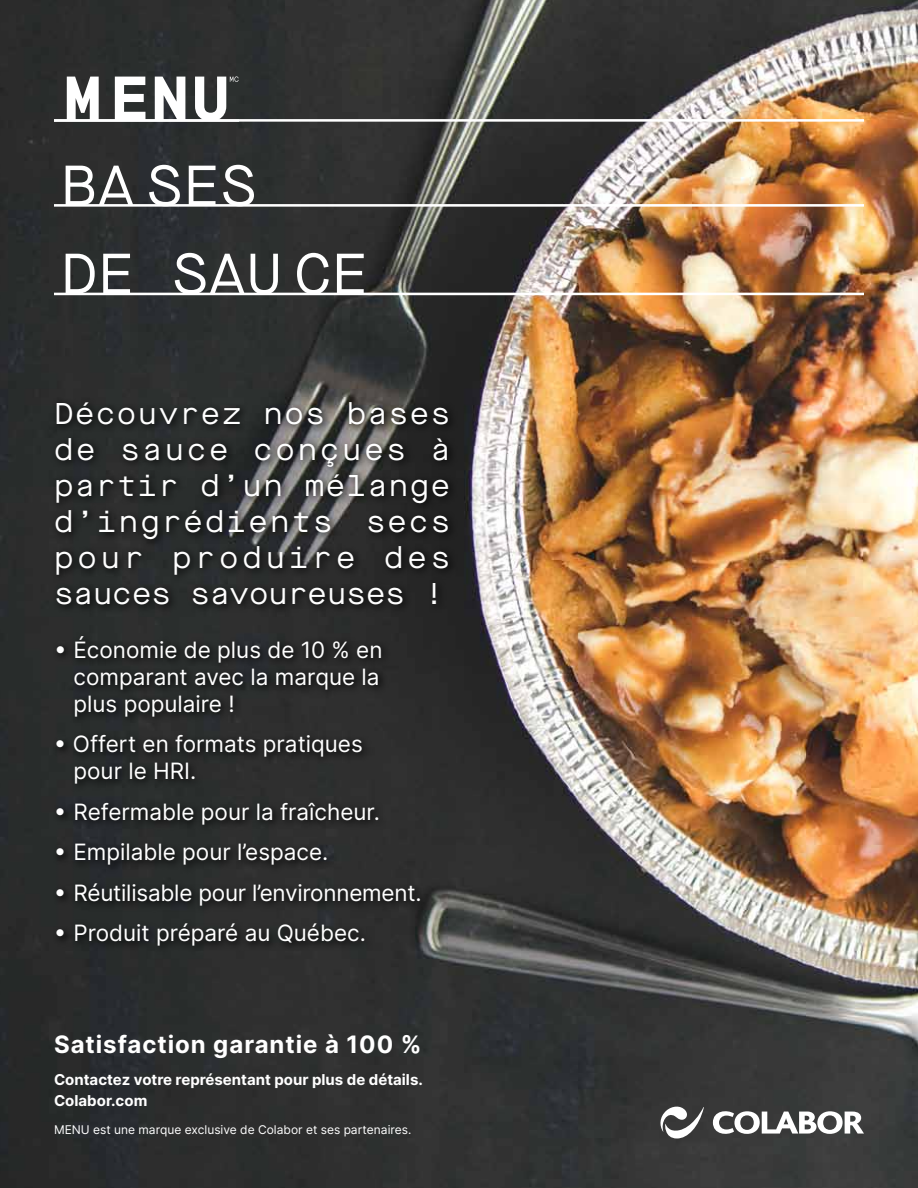
<style>
.page{position:relative;width:918px;height:1188px;background:#fff}
.page>*{position:absolute;margin:0;border:0;box-sizing:border-box;transform-origin:0 0}
.t1{font:57px/88.1px "Maison Neue Mono";color:#fff}
.t2{font:30px/36px "Maison Neue Mono";letter-spacing:.07em;color:#fff;text-align:justify}
.t3{font:700 24px "Inter";letter-spacing:.04em;color:#fff}
.t4{font:22.5px/27px "Inter";color:#fff}
.t5{font:700 15px/21.6px "Inter";color:#fff}
.t6{font:12px "Inter";color:#fff}
</style>
<div class="page">
<img style="left:0;top:0;width:918px;height:1188px">
<svg style="left:50px;top:398px;width:408px;height:558px;background:#2b2c2c"></svg>
<svg style="left:713px;top:1109px;width:151px;height:27px"></svg>
<svg style="left:659px;top:1105px;width:45px;height:33px"></svg>
<hr style="left:54px;top:119px;width:810px;height:3px;background:#fff">
<hr style="left:54px;top:204px;width:810px;height:3px;background:#fff">
<svg style="left:54px;top:76px;width:185px;height:46px"></svg>
<hr style="left:54px;top:293px;width:810px;height:2px;background:#fff">
<h1 class="t1" style="left:60px;top:141px;width:309px">BA SES<br>DE SAU CE</h1>
<h2 class="t2" style="left:54px;top:395px;width:398px">Découvrez nos bases de sauce conçues à partir d’un mélange d’ingrédients secs pour produire des sauces savoureuses !</h2>
<p class="t4" style="left:74px;top:636px;width:311px;text-indent:-20px">• Économie de plus de 10 % en comparant avec la marque la plus populaire !</p>
<p class="t4" style="left:74px;top:730px;width:291px;text-indent:-20px">• Offert en formats pratiques pour le HRI.</p>
<p class="t4" style="left:54px;top:798px;width:327px">• Refermable pour la fraîcheur.</p>
<p class="t4" style="left:54px;top:838px;width:276px">• Empilable pour l’espace.</p>
<p class="t4" style="left:54px;top:879px;width:369px">• Réutilisable pour l’environnement.</p>
<p class="t4" style="left:54px;top:919px;width:313px">• Produit préparé au Québec.</p>
<p class="t3" style="left:54px;top:1027px;width:369px">Satisfaction garantie à 100 %</p>
<p class="t5" style="left:54px;top:1068px;width:370px">Contactez votre représentant pour plus de détails.<br>Colabor.com</p>
<p class="t6" style="left:54px;top:1121px;width:359px">MENU est une marque exclusive de Colabor et ses partenaires.</p>
</div>
